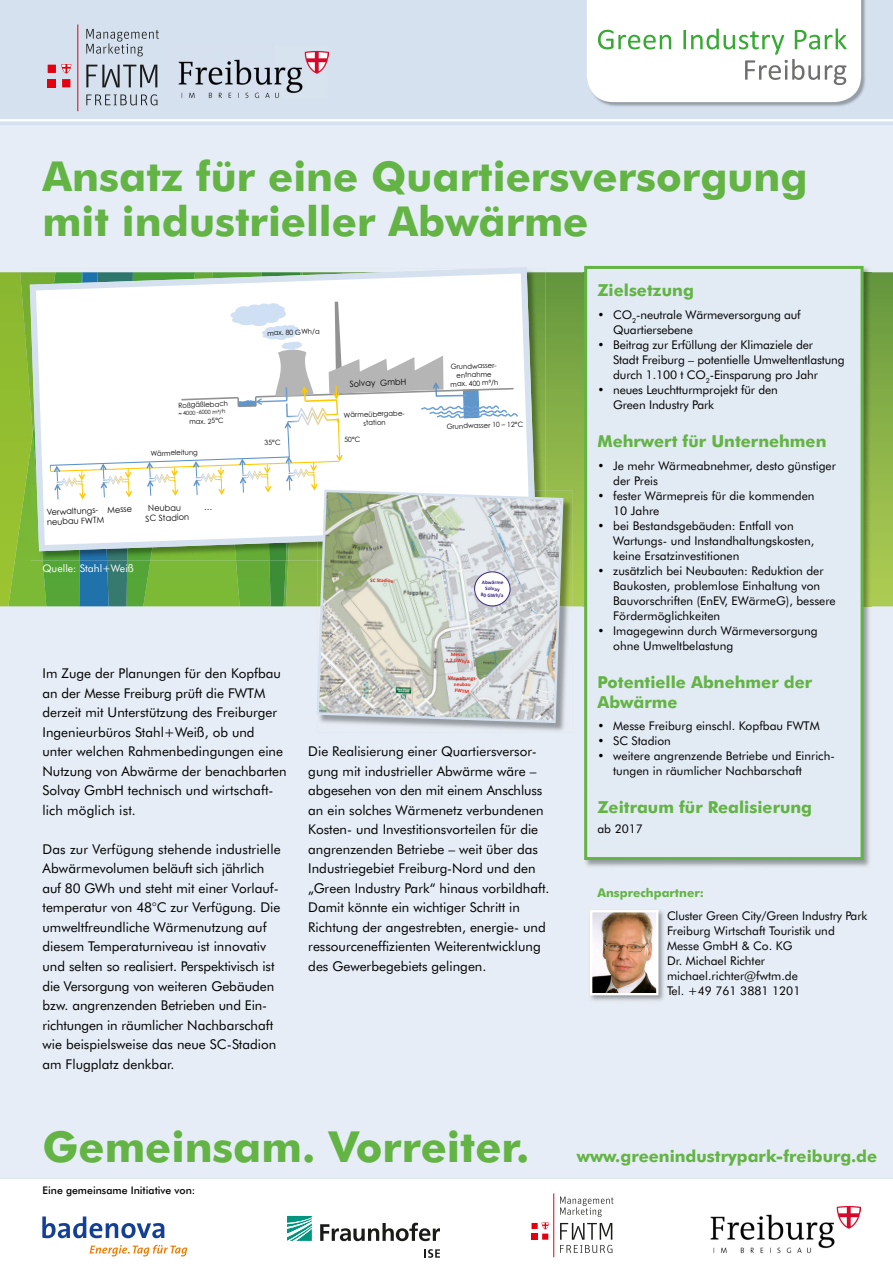
<style>
.page{position:relative;width:893px;height:1268px;background:#fff}
.page>*{position:absolute;margin:0;border:0;box-sizing:border-box;transform-origin:0 0}
.t1{font:700 42.75px "Futura BT";color:#63b444}
.t2{font:700 41.25px/45px "Futura BT";color:#63b444}
.t3{font:700 16.5px/19.5px "Futura BT";color:#63b444}
.t4{font:13.5px/19.5px "Futura BT";color:#000}
.t5{font:12px/15px "Futura BT";color:#000}
.t6{font:700 12px "Futura BT";color:#63b444}
.t7{font:500 10.5px "Futura BT";color:#000}
.t8{font:10.5px "Futura BT";color:#fff}
.t9{font:8.55px "Century Gothic";color:#020204}
.t10{font:7.12px/8.6px "Century Gothic";color:#020204;text-align:center}
.t11{font:5.7px "Century Gothic";color:#020204}
.t12{font:700 5.32px/6.4px "Calibri";color:#e42110}
.t13{font:700 5.32px/6.4px "Calibri";color:#3b2483;text-align:center}
</style>
<div class="page">
<div style="left:0;top:0;width:893px;height:1178px;background:#d6e1ef"></div>
<div style="left:0;top:126px;width:893px;height:1051px;background:#e6edf6"></div>
<hr style="left:0;top:125px;width:893px;height:1px;background:#e6edf6">
<hr style="left:0;top:1177px;width:893px;height:1px;background:#e6edf6">
<svg style="left:545px;top:272px;width:348px;height:334px;background:#85af48"></svg>
<img style="left:584px;top:265px;width:287px;height:602px">
<div style="left:584px;top:266px;width:280px;height:593px;background:#e2eaf4;border:3px solid #63b444"></div>
<img style="left:536px;top:268px;width:9px;height:220px">
<svg style="left:30px;top:267px;width:506px;height:221px"></svg>
<div style="left:531px;top:1222px;width:7px;height:6px;background:#e3000f"></div>
<div style="left:531px;top:1233px;width:7px;height:6px;background:#e3000f"></div>
<svg style="left:542px;top:1222px;width:7px;height:17px"></svg>
<hr style="left:554px;top:1193px;width:1px;height:63px;background:#e3000f">
<svg style="left:560px;top:1196px;width:53px;height:20px"></svg>
<svg style="left:560px;top:1222px;width:52px;height:30px"></svg>
<svg style="left:42px;top:1216px;width:122px;height:21px"></svg>
<svg style="left:90px;top:1244px;width:97px;height:12px"></svg>
<svg style="left:287px;top:1215px;width:25px;height:25px"></svg>
<svg style="left:320px;top:1222px;width:120px;height:18px"></svg>
<svg style="left:425px;top:1249px;width:15px;height:8px"></svg>
<img style="left:710px;top:1205px;width:150px;height:49px">
<img style="left:601px;top:0;width:265px;height:107px">
<svg style="left:587px;top:0;width:274px;height:102px;background:#f1f7f1"></svg>
<hr style="left:0;top:119px;width:893px;height:2px;background:#fff">
<div style="left:48px;top:65px;width:8px;height:8px;background:#e3000f"></div>
<div style="left:48px;top:79px;width:8px;height:8px;background:#e3000f"></div>
<div style="left:62px;top:79px;width:8px;height:8px;background:#e3000f"></div>
<svg style="left:61px;top:64px;width:10px;height:9px"></svg>
<hr style="left:78px;top:24px;width:1px;height:87px;background:#e3000f">
<svg style="left:86px;top:94px;width:71px;height:11px"></svg>
<svg style="left:86px;top:29px;width:73px;height:27px"></svg>
<svg style="left:86px;top:65px;width:71px;height:22px"></svg>
<img style="left:318px;top:606px;width:255px;height:126px">
<img style="left:565px;top:490px;width:8px;height:116px">
<svg style="left:315px;top:488px;width:250px;height:236px"></svg>
<img style="left:589px;top:908px;width:77px;height:94px">
<img style="left:593px;top:912px;width:62px;height:80px">
<div style="left:590px;top:909px;width:68px;height:86px;border:2px solid #fff"></div>
<img style="left:178px;top:50px;width:151px;height:48px">
<svg style="left:0;top:272px;width:519px;height:334px;background:#d8e4d0"></svg>
<h2 class="t2" style="left:43px;top:153px;width:767px">Ansatz für eine Quartiersversorgung mit industrieller Abwärme</h2>
<p class="t10" style="left:178px;top:401px;width:51px;rotate:-2deg">Roßgäßlebach</p>
<p class="t11" style="left:178px;top:409px;width:48px;rotate:-2deg">≈ 4000 -6000 m³/h</p>
<p class="t10" style="left:189px;top:417px;width:36px;rotate:-2deg">max. 25°C</p>
<p class="t10" style="left:150px;top:449px;width:49px;rotate:-2deg">Wärmeleitung</p>
<p class="t9" style="left:47px;top:506px;width:87px;rotate:-2deg">Verwaltungs- Messe</p>
<p class="t9" style="left:148px;top:503px;width:34px;rotate:-2deg">Neubau</p>
<p class="t9" style="left:47px;top:516px;width:59px;rotate:-2deg">neubau FWTM</p>
<p class="t9" style="left:145px;top:513px;width:45px;rotate:-2deg">SC Stadion</p>
<p class="t8" style="left:43px;top:561px;width:93px">Quelle: Stahl+Weiß</p>
<p class="t10" style="left:267px;top:328px;width:54px;rotate:-2deg">max. 80 GWh/a</p>
<p class="t10" style="left:264px;top:438px;width:18px;rotate:-2deg">35°C</p>
<p class="t9" style="left:349px;top:378px;width:58px;rotate:-2deg">Solvay GmbH</p>
<p class="t10" style="left:344px;top:410px;width:64px;rotate:-2deg">Wärmeübergabe&shy;station</p>
<p class="t10" style="left:344px;top:435px;width:18px;rotate:-2deg">50°C</p>
<p class="t12" style="left:370px;top:576px;width:25px;rotate:2deg">SC Stadion</p>
<p class="t10" style="left:450px;top:362px;width:50px;rotate:-2deg">Grundwasser&shy;entnahme max. 400 m³/h</p>
<p class="t10" style="left:447px;top:422px;width:78px;rotate:-2deg">Grundwasser 10 – 12°C</p>
<p class="t13" style="left:481px;top:578px;width:24px;rotate:2deg">Abwärme<br>Solvay<br>80 GWh/a</p>
<p class="t12" style="left:446px;top:650px;width:25px;text-align:center;rotate:2deg">Messe<br>1,2 GWh/a</p>
<p class="t4" style="left:43px;top:663px;width:246px">Im Zuge der Planungen für den Kopfbau an der Messe Freiburg prüft die FWTM derzeit mit Unterstützung des Freiburger Ingenieurbüros Stahl+Weiß, ob und unter welchen Rahmenbedingungen eine Nutzung von Abwärme der benachbarten Solvay GmbH technisch und wirtschaft&shy;lich möglich ist.</p>
<p class="t4" style="left:43px;top:839px;width:240px">Das zur Verfügung stehende industrielle Abwärmevolumen beläuft sich jährlich auf 80 GWh und steht mit einer Vorlauf&shy;temperatur von 48°C zur Verfügung. Die umweltfreundliche Wärmenutzung auf diesem Temperaturniveau ist innovativ und selten so realisiert. Perspektivisch ist die Versorgung von weiteren Gebäuden bzw. angrenzenden Betrieben und Ein&shy;richtungen in räumlicher Nachbarschaft wie beispielsweise das neue SC-Stadion am Flugplatz denkbar.</p>
<p class="t12" style="left:454px;top:674px;width:28px;text-indent:-6px;rotate:2deg">Verwaltungs--‐ neubau<br>FWTM</p>
<p class="t4" style="left:308px;top:741px;width:243px">Die Realisierung einer Quartiersversor&shy;gung mit industrieller Abwärme wäre – abgesehen von den mit einem Anschluss an ein solches Wärmenetz verbundenen Kosten- und Investitionsvorteilen für die angrenzenden Betriebe – weit über das Industriegebiet Freiburg-Nord und den „Green Industry Park“ hinaus vorbildhaft.<br>Damit könnte ein wichtiger Schritt in Richtung der angestrebten, energie- und ressourceneffizienten Weiterentwicklung des Gewerbegebiets gelingen.</p>
<h1 class="t1" style="left:43px;top:1120px;width:489px">Gemeinsam. Vorreiter.</h1>
<p class="t7" style="left:43px;top:1183px;width:154px">Eine gemeinsame Initiative von:</p>
<p class="t3" style="left:597px;top:280px;width:98px">Zielsetzung</p>
<p class="t5" style="left:613px;top:307px;width:189px;text-indent:-16px">• CO<sub>2</sub>-neutrale Wärmeversorgung auf<br>Quartiersebene</p>
<p class="t5" style="left:613px;top:337px;width:233px;text-indent:-16px">• Beitrag zur Erfüllung der Klimaziele der<br>Stadt Freiburg – potentielle Umweltentlastung durch 1.100 t CO<sub>2</sub>-Einsparung pro Jahr</p>
<p class="t5" style="left:613px;top:382px;width:166px;text-indent:-16px">• neues Leuchtturmprojekt für den<br>Green Industry Park</p>
<p class="t3" style="left:597px;top:431px;width:230px">Mehrwert für Unternehmen</p>
<p class="t5" style="left:613px;top:458px;width:224px;text-indent:-16px">• Je mehr Wärmeabnehmer, desto günstiger der Preis</p>
<p class="t5" style="left:613px;top:488px;width:203px;text-indent:-16px">• fester Wärmepreis für die kommenden<br>10 Jahre</p>
<p class="t5" style="left:613px;top:518px;width:203px;text-indent:-16px">• bei Bestandsgebäuden: Entfall von<br>Wartungs- und Instandhaltungskosten, keine Ersatzinvestitionen</p>
<p class="t5" style="left:613px;top:563px;width:224px;text-indent:-16px">• zusätzlich bei Neubauten: Reduktion der Baukosten, problemlose Einhaltung von Bauvorschriften (EnEV, EWärmeG), bessere Fördermöglichkeiten</p>
<p class="t5" style="left:613px;top:623px;width:206px;text-indent:-16px">• Imagegewinn durch Wärmeversorgung ohne Umweltbelastung</p>
<p class="t3" style="left:597px;top:672px;width:216px">Potentielle Abnehmer der<br>Abwärme</p>
<p class="t5" style="left:597px;top:718px;width:224px">• Messe Freiburg einschl. Kopfbau FWTM</p>
<p class="t5" style="left:597px;top:733px;width:75px">• SC Stadion</p>
<p class="t5" style="left:613px;top:748px;width:223px;text-indent:-16px">• weitere angrenzende Betriebe und Einrich&shy;tungen in räumlicher Nachbarschaft</p>
<p class="t3" style="left:597px;top:797px;width:216px">Zeitraum für Realisierung</p>
<p class="t5" style="left:597px;top:821px;width:47px">ab 2017</p>
<p class="t6" style="left:597px;top:885px;width:108px">Ansprechpartner:</p>
<p class="t5" style="left:667px;top:907px;width:202px">Cluster Green City/Green Industry Park<br>Freiburg Wirtschaft Touristik und<br>Messe GmbH &amp; Co. KG<br>Dr. Michael Richter michael.richter@fwtm.de<br>Tel. +49 761 3881 1201</p>
<p class="t3" style="left:577px;top:1145px;width:302px">www.greenindustrypark-freiburg.de</p>
</div>
